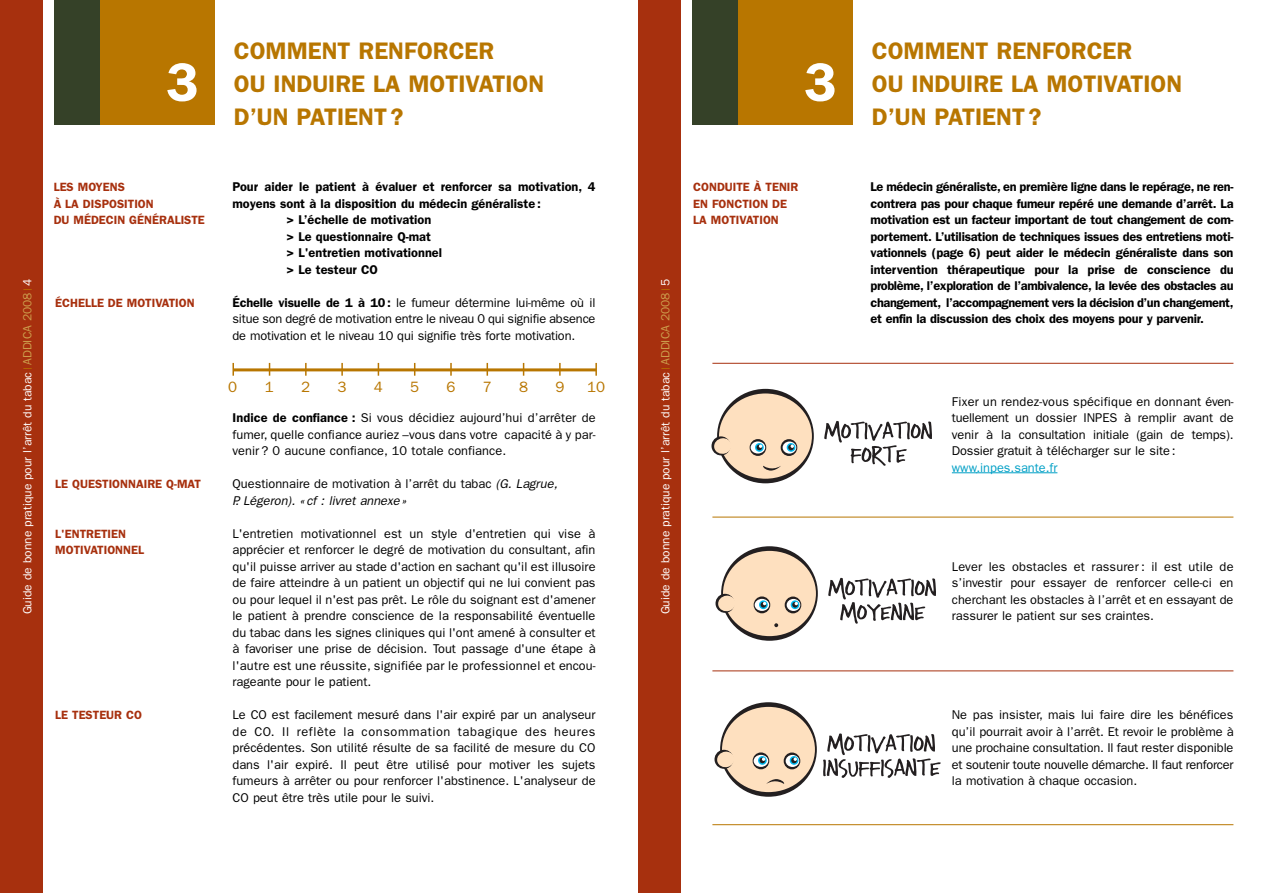
<style>
.page{position:relative;width:1276px;height:893px;background:#fff}
.page>*{position:absolute;margin:0;border:0;box-sizing:border-box;transform-origin:0 0}
.t1{font:600 54.3px "Franklin Gothic";color:#fff}
.t2{font:600 24px/33px "Franklin Gothic";color:#b87600}
.t3{font:15px "Franklin Gothic";color:#b87600}
.t4{font:12.75px/16.5px "Franklin Gothic";color:#000;text-align:justify}
.t5{font:600 12.75px/16.5px "Franklin Gothic";color:#000;text-align:justify}
.t6{font:12.75px "Franklin Gothic";color:#02a0c6}
.t7{font:600 12px/16.5px "Franklin Gothic";color:#a7300e}
.t8{font:12px "Franklin Gothic";color:#fff}
.s1{color:#b87600}
.s2{color:#cd9f4d}
.s3{font-weight:600}
.s4{font-style:italic}
</style>
<div class="page">
<div style="left:97px;top:0;width:118px;height:125px;background:#b87600"></div>
<div style="left:55px;top:0;width:45px;height:125px;background:#354128"></div>
<div style="left:0;top:0;width:43px;height:893px;background:#a7300e"></div>
<div style="left:735px;top:0;width:118px;height:125px;background:#b87600"></div>
<div style="left:692px;top:0;width:46px;height:125px;background:#354128"></div>
<div style="left:638px;top:0;width:42px;height:893px;background:#a7300e"></div>
<hr style="left:233px;top:368px;width:363px;height:3px;background:#b87600">
<svg style="left:232px;top:363px;width:2px;height:13px"></svg>
<svg style="left:341px;top:363px;width:2px;height:13px"></svg>
<svg style="left:450px;top:363px;width:2px;height:13px"></svg>
<svg style="left:486px;top:363px;width:2px;height:13px"></svg>
<svg style="left:595px;top:363px;width:2px;height:13px"></svg>
<svg style="left:717px;top:389px;width:97px;height:94px"></svg>
<div style="left:719px;top:393px;width:93px;height:86px;background:#fee0bf;border-radius:50%"></div>
<svg style="left:711px;top:436px;width:19px;height:20px"></svg>
<svg style="left:749px;top:439px;width:17px;height:17px"></svg>
<svg style="left:750px;top:441px;width:15px;height:13px"></svg>
<svg style="left:780px;top:439px;width:17px;height:17px"></svg>
<svg style="left:782px;top:441px;width:14px;height:13px"></svg>
<svg style="left:763px;top:466px;width:18px;height:5px"></svg>
<svg style="left:824px;top:421px;width:108px;height:45px"></svg>
<svg style="left:786px;top:443px;width:9px;height:9px"></svg>
<svg style="left:788px;top:445px;width:6px;height:5px"></svg>
<svg style="left:755px;top:443px;width:9px;height:9px"></svg>
<svg style="left:756px;top:445px;width:6px;height:5px"></svg>
<svg style="left:721px;top:546px;width:97px;height:95px"></svg>
<div style="left:723px;top:551px;width:93px;height:85px;background:#fee0bf;border-radius:50%"></div>
<svg style="left:715px;top:593px;width:19px;height:21px"></svg>
<svg style="left:753px;top:596px;width:17px;height:17px"></svg>
<svg style="left:754px;top:599px;width:15px;height:12px"></svg>
<svg style="left:784px;top:596px;width:17px;height:17px"></svg>
<svg style="left:786px;top:599px;width:14px;height:12px"></svg>
<svg style="left:774px;top:623px;width:4px;height:4px"></svg>
<svg style="left:828px;top:578px;width:108px;height:46px"></svg>
<svg style="left:790px;top:600px;width:9px;height:9px"></svg>
<svg style="left:792px;top:602px;width:6px;height:6px"></svg>
<svg style="left:759px;top:600px;width:9px;height:9px"></svg>
<svg style="left:760px;top:602px;width:6px;height:6px"></svg>
<svg style="left:720px;top:702px;width:97px;height:95px"></svg>
<div style="left:722px;top:707px;width:93px;height:85px;background:#fee0bf;border-radius:50%"></div>
<svg style="left:714px;top:749px;width:19px;height:21px"></svg>
<svg style="left:752px;top:752px;width:17px;height:17px"></svg>
<svg style="left:753px;top:755px;width:15px;height:12px"></svg>
<svg style="left:783px;top:752px;width:17px;height:17px"></svg>
<svg style="left:785px;top:755px;width:14px;height:12px"></svg>
<svg style="left:766px;top:779px;width:19px;height:5px"></svg>
<svg style="left:823px;top:733px;width:117px;height:45px"></svg>
<svg style="left:789px;top:756px;width:9px;height:9px"></svg>
<svg style="left:791px;top:757px;width:6px;height:6px"></svg>
<svg style="left:758px;top:756px;width:9px;height:9px"></svg>
<svg style="left:759px;top:757px;width:6px;height:6px"></svg>
<svg style="left:952px;top:472px;width:24px;height:1px"></svg>
<hr style="left:976px;top:472px;width:81px;height:1px;background:#02a0c6">
<hr style="left:712px;top:363px;width:521px;height:1px;background:#a7300e">
<hr style="left:712px;top:517px;width:521px;height:1px;background:#b87600">
<hr style="left:712px;top:670px;width:521px;height:1px;background:#a7300e">
<hr style="left:712px;top:824px;width:521px;height:1px;background:#b87600">
<h1 class="t1" style="left:166px;top:50px;width:34px">3</h1>
<h2 class="t2" style="left:234px;top:34px;width:312px">COMMENT RENFORCER<br>OU INDUIRE LA MOTIVATION<br>D’UN PATIENT ?</h2>
<h1 class="t1" style="left:804px;top:50px;width:34px">3</h1>
<h2 class="t2" style="left:872px;top:34px;width:312px">COMMENT RENFORCER<br>OU INDUIRE LA MOTIVATION<br>D’UN PATIENT ?</h2>
<p class="t8" style="left:20px;top:614px;width:337px;rotate:-90deg">Guide de bonne pratique pour l’arrêt du tabac <span class="s1">|</span> <span class="s2">ADDICA 2008</span><span class="s1">|</span>4</p>
<p class="t7" style="left:693px;top:179px;width:107px">CONDUITE À TENIR<br>EN FONCTION DE<br>LA MOTIVATION</p>
<p class="t7" style="left:54px;top:179px;width:153px">LES MOYENS<br>À LA DISPOSITION<br>DU MÉDECIN GÉNÉRALISTE</p>
<p class="t5" style="left:870px;top:178px;width:365px">Le médecin généraliste, en première ligne dans le repérage, ne ren&shy;contrera pas pour chaque fumeur repéré une demande d’arrêt. La motivation est un facteur important de tout changement de com&shy;portement. L’utilisation de techniques issues des entretiens moti&shy;vationnels (page 6) peut aider le médecin généraliste dans son intervention thérapeutique pour la prise de conscience du problème, l’exploration de l’ambivalence, la levée des obstacles au changement, l’accompagnement vers la décision d’un changement, et enfin la discussion des choix des moyens pour y parvenir.</p>
<p class="t5" style="left:232px;top:178px;width:364px">Pour aider le patient à évaluer et renforcer sa motivation, 4</p>
<p class="t5" style="left:232px;top:195px;width:310px">moyens sont à la disposition du médecin généraliste :</p>
<p class="t5" style="left:286px;top:211px;width:146px">&gt; L’échelle de motivation</p>
<p class="t5" style="left:286px;top:228px;width:146px">&gt; Le questionnaire Q-mat</p>
<p class="t5" style="left:286px;top:244px;width:157px">&gt; L'entretien motivationnel</p>
<p class="t5" style="left:286px;top:261px;width:93px">&gt; Le testeur CO</p>
<p class="t4" style="left:232px;top:294px;width:364px"><span class="s3">Échelle visuelle de 1 à 10:</span> le fumeur détermine lui-même où il situe son degré de motivation entre le niveau 0 qui signifie absence de motivation et le niveau 10 qui signifie très forte motivation.</p>
<p class="t8" style="left:658px;top:614px;width:337px;rotate:-90deg">Guide de bonne pratique pour l’arrêt du tabac <span class="s1">|</span> <span class="s2">ADDICA 2008</span><span class="s1">|</span>5</p>
<p class="t7" style="left:55px;top:294px;width:141px">ÉCHELLE DE MOTIVATION</p>
<p class="t3" style="left:228px;top:378px;width:10px">0</p>
<p class="t3" style="left:265px;top:378px;width:10px">1</p>
<p class="t3" style="left:301px;top:378px;width:10px">2</p>
<p class="t3" style="left:337px;top:378px;width:10px">3</p>
<p class="t3" style="left:374px;top:378px;width:10px">4</p>
<p class="t3" style="left:410px;top:378px;width:10px">5</p>
<p class="t3" style="left:446px;top:378px;width:10px">6</p>
<p class="t3" style="left:483px;top:378px;width:10px">7</p>
<p class="t3" style="left:519px;top:378px;width:10px">8</p>
<p class="t3" style="left:555px;top:378px;width:10px">9</p>
<p class="t3" style="left:587px;top:378px;width:19px">10</p>
<p class="t4" style="left:952px;top:393px;width:283px">Fixer un rendez-vous spécifique en donnant éven&shy;tuellement un dossier INPES à remplir avant de venir à la consultation initiale (gain de temps).<br>Dossier gratuit à télécharger sur le site :</p>
<p class="t6" style="left:952px;top:460px;width:107px">www.inpes.sante.fr</p>
<p class="t4" style="left:232px;top:409px;width:365px"><span class="s3">Indice de confiance :</span> Si vous décidiez aujourd’hui d’arrêter de fumer, quelle confiance auriez –vous dans votre capacité à y par&shy;venir ? 0 aucune confiance, 10 totale confiance.</p>
<p class="t4" style="left:232px;top:475px;width:326px">Questionnaire de motivation à l’arrêt du tabac <span class="s4">(G. Lagrue,<br>P. Légeron). « cf : livret annexe »</span></p>
<p class="t4" style="left:232px;top:525px;width:365px">L'entretien motivationnel est un style d'entretien qui vise à apprécier et renforcer le degré de motivation du consultant, afin qu'il puisse arriver au stade d'action en sachant qu'il est illusoire de faire atteindre à un patient un objectif qui ne lui convient pas ou pour lequel il n'est pas prêt. Le rôle du soignant est d'amener le patient à prendre conscience de la responsabilité éventuelle du tabac dans les signes cliniques qui l'ont amené à consulter et à favoriser une prise de décision. Tout passage d'une étape à l'autre est une réussite, signifiée par le professionnel et encou&shy;rageante pour le patient.</p>
<p class="t4" style="left:232px;top:706px;width:364px">Le CO est facilement mesuré dans l'air expiré par un analyseur de CO. Il reflète la consommation tabagique des heures précédentes. Son utilité résulte de sa facilité de mesure du CO dans l'air expiré. Il peut être utilisé pour motiver les sujets fumeurs à arrêter ou pour renforcer l'abstinence. L'analyseur de CO peut être très utile pour le suivi.</p>
<p class="t7" style="left:55px;top:476px;width:147px">LE QUESTIONNAIRE Q-MAT</p>
<p class="t7" style="left:55px;top:525px;width:90px">L'ENTRETIEN<br>MOTIVATIONNEL</p>
<p class="t4" style="left:952px;top:558px;width:283px">Lever les obstacles et rassurer : il est utile de s’investir pour essayer de renforcer celle-ci en cherchant les obstacles à l’arrêt et en essayant de rassurer le patient sur ses craintes.</p>
<p class="t4" style="left:952px;top:706px;width:283px">Ne pas insister, mais lui faire dire les bénéfices qu’il pourrait avoir à l’arrêt. Et revoir le problème à une prochaine consultation. Il faut rester disponible et soutenir toute nouvelle démarche. Il faut renforcer la motivation à chaque occasion.</p>
<p class="t7" style="left:55px;top:707px;width:88px">LE TESTEUR CO</p>
</div>
